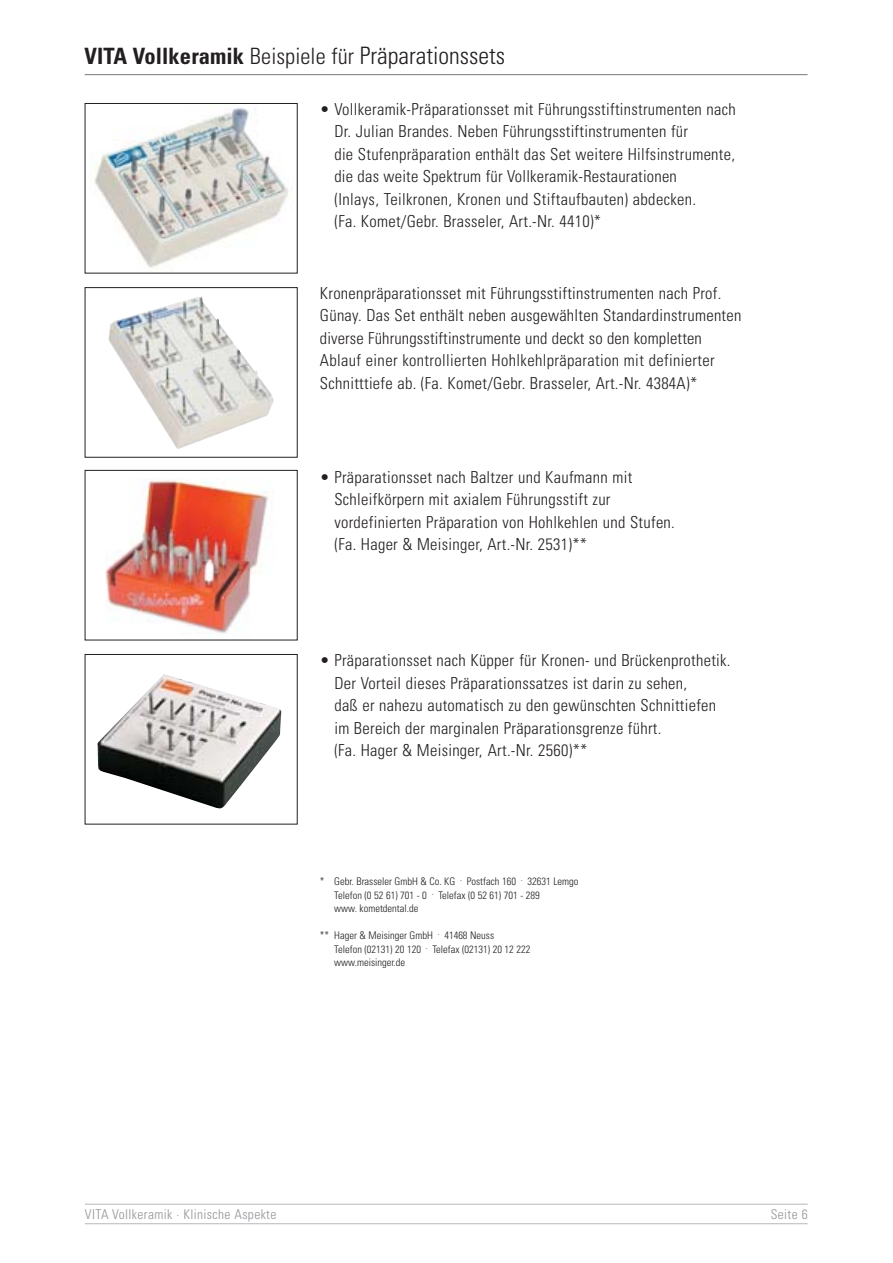
<style>
.page{position:relative;width:893px;height:1263px;background:#fff}
.page>*{position:absolute;margin:0;border:0;box-sizing:border-box;transform-origin:0 0}
.t1{font:300 condensed 24px "Univers LT";color:#231f20}
.t2{font:300 condensed 16.5px/22.5px "Univers LT";letter-spacing:.02em;color:#231f20}
.t3{font:300 condensed 13.5px "Univers LT";letter-spacing:.025em;color:#939598}
.t4{font:300 condensed 10.5px/13.5px "Univers LT";color:#231f20}
.s1{font-weight:700;font-size:22.5px}
.s2{font-size:22.5px}
</style>
<div class="page">
<hr style="left:85px;top:1204px;width:723px;height:1px;background:#b6b8bb">
<hr style="left:85px;top:1223px;width:723px;height:1px;background:#b6b8bb">
<hr style="left:85px;top:74px;width:723px;height:1px;background:#77787b">
<img style="left:97px;top:674px;width:184px;height:134px">
<img style="left:93px;top:107px;width:195px;height:161px">
<img style="left:105px;top:479px;width:163px;height:155px">
<img style="left:108px;top:296px;width:166px;height:153px">
<h1 class="t1" style="left:84px;top:47px;width:422px"><span class="s1">VITA Vollkeramik</span> <span class="s2">Beispiele für</span> Präparationssets</h1>
<p class="t2" style="left:334px;top:100px;width:403px;text-indent:-14px">• Vollkeramik-Präparationsset mit Führungsstiftinstrumenten nach Dr. Julian Brandes. Neben Führungsstiftinstrumenten für<br>die Stufenpräparation enthält das Set weitere Hilfsinstrumente, die das weite Spektrum für Vollkeramik-Restaurationen<br>(Inlays, Teilkronen, Kronen und Stiftaufbauten) abdecken.<br>(Fa. Komet/Gebr. Brasseler, Art.-Nr. 4410)*</p>
<p class="t2" style="left:320px;top:284px;width:423px">Kronenpräparationsset mit Führungsstiftinstrumenten nach Prof.<br>Günay. Das Set enthält neben ausgewählten Standardinstrumenten diverse Führungsstiftinstrumente und deckt so den kompletten Ablauf einer kontrollierten Hohlkehlpräparation mit definierter Schnitttiefe ab. (Fa. Komet/Gebr. Brasseler, Art.-Nr. 4384A)*</p>
<p class="t2" style="left:334px;top:467px;width:342px;text-indent:-14px">• Präparationsset nach Baltzer und Kaufmann mit Schleifkörpern mit axialem Führungsstift zur vordefinierten Präparation von Hohlkehlen und Stufen. (Fa. Hager &amp; Meisinger, Art.-Nr. 2531)**</p>
<p class="t2" style="left:334px;top:651px;width:398px;text-indent:-14px">• Präparationsset nach Küpper für Kronen- und Brückenprothetik.<br>Der Vorteil dieses Präparationssatzes ist darin zu sehen,<br>daß er nahezu automatisch zu den gewünschten Schnittiefen im Bereich der marginalen Präparationsgrenze führt.<br>(Fa. Hager &amp; Meisinger, Art.-Nr. 2560)**</p>
<p class="t4" style="left:334px;top:876px;width:246px;text-indent:-14px">* Gebr. Brasseler GmbH &amp; Co. KG <sup>.</sup> Postfach 160 <sup>.</sup> 32631 Lemgo<br>Telefon (0 52 61) 701 - 0 <sup>.</sup> Telefax (0 52 61) 701 - 289<br>www. kometdental.de</p>
<p class="t4" style="left:334px;top:930px;width:198px;text-indent:-14px">** Hager &amp; Meisinger GmbH <sup>.</sup> 41468 Neuss<br>Telefon (02131) 20 120 <sup>.</sup> Telefax (02131) 20 12 222 www.meisinger.de</p>
<p class="t3" style="left:85px;top:1209px;width:193px">VITA Vollkeramik · Klinische Aspekte</p>
<p class="t3" style="left:771px;top:1209px;width:38px">Seite 6</p>
</div>
